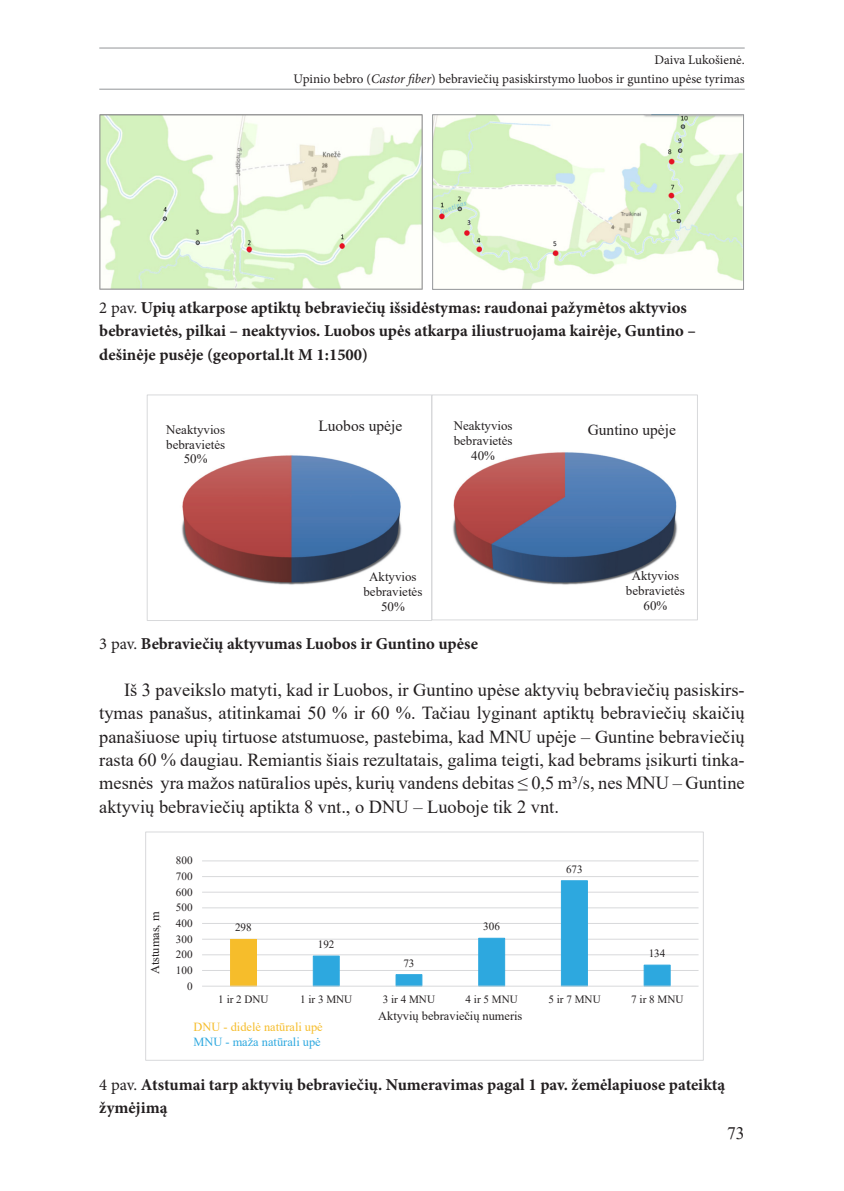
<style>
.page{position:relative;width:844px;height:1191px;background:#fff}
.page>*{position:absolute;margin:0;border:0;box-sizing:border-box;transform-origin:0 0}
.kunas{font:18.38px/23.4px "Times New Roman";color:#231f20;text-align:justify}
.t1{font:17.5px "Times New Roman";color:#231f20}
.lenta{font:700 16.62px/23.3px "Minion Pro";color:#231f20}
.t2{font:15.4px "Times New Roman";color:#231f20}
.t3{font:13.12px/18.4px "Minion Pro";color:#231f20;text-align:right}
.t4{font:12.95px/14.9px "Times New Roman";color:#231f20;text-align:center}
.t5{font:12.42px/14.2px "Times New Roman";color:#f6bd2b}
.t6{font:12.42px "Times New Roman";color:#231f20}
.t7{font:11.2px "Times New Roman";color:#231f20}
.s1{font-style:italic}
.s2{font-weight:400}
.s3{color:#2da8df}
</style>
<div class="page">
<hr style="left:99px;top:48px;width:645px;height:1px;background:#939598">
<hr style="left:99px;top:89px;width:645px;height:1px;background:#939598">
<img style="left:99px;top:114px;width:324px;height:176px">
<img style="left:434px;top:116px;width:307px;height:172px">
<div style="left:432px;top:114px;width:311px;height:176px;border:1px solid #939598"></div>
<img style="left:181px;top:455px;width:221px;height:130px">
<div style="left:147px;top:395px;width:285px;height:226px;border:1px solid #d8d9db"></div>
<img style="left:452px;top:452px;width:226px;height:133px">
<div style="left:431px;top:395px;width:266px;height:225px;border:1px solid #d8d9db"></div>
<hr style="left:202px;top:970px;width:496px;height:1px;background:#d8d9db">
<hr style="left:202px;top:954px;width:496px;height:1px;background:#d8d9db">
<hr style="left:202px;top:938px;width:496px;height:1px;background:#d8d9db">
<hr style="left:202px;top:923px;width:496px;height:1px;background:#d8d9db">
<hr style="left:202px;top:907px;width:496px;height:1px;background:#d8d9db">
<hr style="left:202px;top:891px;width:496px;height:1px;background:#d8d9db">
<hr style="left:202px;top:876px;width:496px;height:1px;background:#d8d9db">
<hr style="left:202px;top:860px;width:496px;height:1px;background:#d8d9db">
<div style="left:230px;top:939px;width:26px;height:47px;background:#f6bd2b"></div>
<div style="left:230px;top:939px;width:27px;height:47px;border:1px solid #f6bd2b"></div>
<svg style="left:312px;top:880px;width:359px;height:107px"></svg>
<hr style="left:202px;top:985px;width:496px;height:1px;background:#d8d9db">
<div style="left:145px;top:832px;width:558px;height:228px;border:1px solid #d8d9db"></div>
<p class="t3" style="left:293px;top:51px;width:452px">Daiva Lukošienė.<br>Upinio bebro (<span class="s1">Castor fiber</span>) bebraviečių pasiskirstymo luobos ir guntino upėse tyrimas</p>
<p class="lenta" style="left:99px;top:296px;width:598px"><span class="s2">2 pav.</span> Upių atkarpose aptiktų bebraviečių išsidėstymas: raudonai pažymėtos aktyvios bebravietės, pilkai – neaktyvios. Luobos upės atkarpa iliustruojama kairėje, Guntino – dešinėje pusėje (geoportal.lt M 1:1500)</p>
<p class="t4" style="left:166px;top:421px;width:60px">Neaktyvios bebravietės<br>50%</p>
<p class="t2" style="left:318px;top:415px;width:85px">Luobos upėje</p>
<p class="t4" style="left:453px;top:418px;width:60px">Neaktyvios bebravietės<br>40%</p>
<p class="t2" style="left:587px;top:418px;width:90px">Guntino upėje</p>
<p class="t4" style="left:363px;top:569px;width:60px">Aktyvios bebravietės<br>50%</p>
<p class="t4" style="left:625px;top:568px;width:60px">Aktyvios bebravietės<br>60%</p>
<p class="lenta" style="left:99px;top:631px;width:380px"><span class="s2">3 pav.</span> Bebraviečių aktyvumas Luobos ir Guntino upėse</p>
<p class="kunas" style="left:99px;top:677px;width:646px;text-indent:25px">Iš 3 paveikslo matyti, kad ir Luobos, ir Guntino upėse aktyvių bebraviečių pasiskirs&shy;tymas panašus, atitinkamai 50 % ir 60 %. Tačiau lyginant aptiktų bebraviečių skaičių panašiuose upių tirtuose atstumuose, pastebima, kad MNU upėje – Guntine bebraviečių rasta 60 % daugiau. Remiantis šiais rezultatais, galima teigti, kad bebrams įsikurti tinka&shy;mesnės yra mažos natūralios upės, kurių vandens debitas ≤ 0,5 m³/s, nes MNU – Guntine aktyvių bebraviečių aptikta 8 vnt., o DNU – Luoboje tik 2 vnt.</p>
<p class="t6" style="left:146px;top:974px;width:64px;rotate:-90deg">Atstumas, m</p>
<p class="t7" style="left:176px;top:852px;width:18px">800</p>
<p class="t7" style="left:176px;top:868px;width:18px">700</p>
<p class="t7" style="left:176px;top:884px;width:18px">600</p>
<p class="t7" style="left:176px;top:899px;width:18px">500</p>
<p class="t7" style="left:176px;top:915px;width:18px">400</p>
<p class="t7" style="left:176px;top:931px;width:18px">300</p>
<p class="t7" style="left:176px;top:946px;width:18px">200</p>
<p class="t7" style="left:176px;top:962px;width:18px">100</p>
<p class="t7" style="left:187px;top:978px;width:7px">0</p>
<p class="t7" style="left:235px;top:919px;width:18px">298</p>
<p class="t7" style="left:318px;top:936px;width:18px">192</p>
<p class="t7" style="left:403px;top:955px;width:13px">73</p>
<p class="t7" style="left:483px;top:918px;width:18px">306</p>
<p class="t7" style="left:566px;top:861px;width:18px">673</p>
<p class="t7" style="left:648px;top:945px;width:18px">134</p>
<p class="t7" style="left:218px;top:991px;width:52px">1 ir 2 DNU</p>
<p class="t7" style="left:300px;top:991px;width:54px">1 ir 3 MNU</p>
<p class="t7" style="left:382px;top:991px;width:54px">3 ir 4 MNU</p>
<p class="t7" style="left:465px;top:991px;width:54px">4 ir 5 MNU</p>
<p class="t7" style="left:548px;top:991px;width:54px">5 ir 7 MNU</p>
<p class="t7" style="left:631px;top:991px;width:54px">7 ir 8 MNU</p>
<p class="t6" style="left:378px;top:1007px;width:146px">Aktyvių bebraviečių numeris</p>
<p class="t5" style="left:194px;top:1019px;width:131px">DNU - didelė natūrali upė<br><span class="s3">MNU - maža natūrali upė</span></p>
<p class="lenta" style="left:99px;top:1072px;width:627px"><span class="s2">4 pav.</span> Atstumai tarp aktyvių bebraviečių. Numeravimas pagal 1 pav. žemėlapiuose pateiktą žymėjimą</p>
<p class="t1" style="left:727px;top:1120px;width:19px">73</p>
</div>
